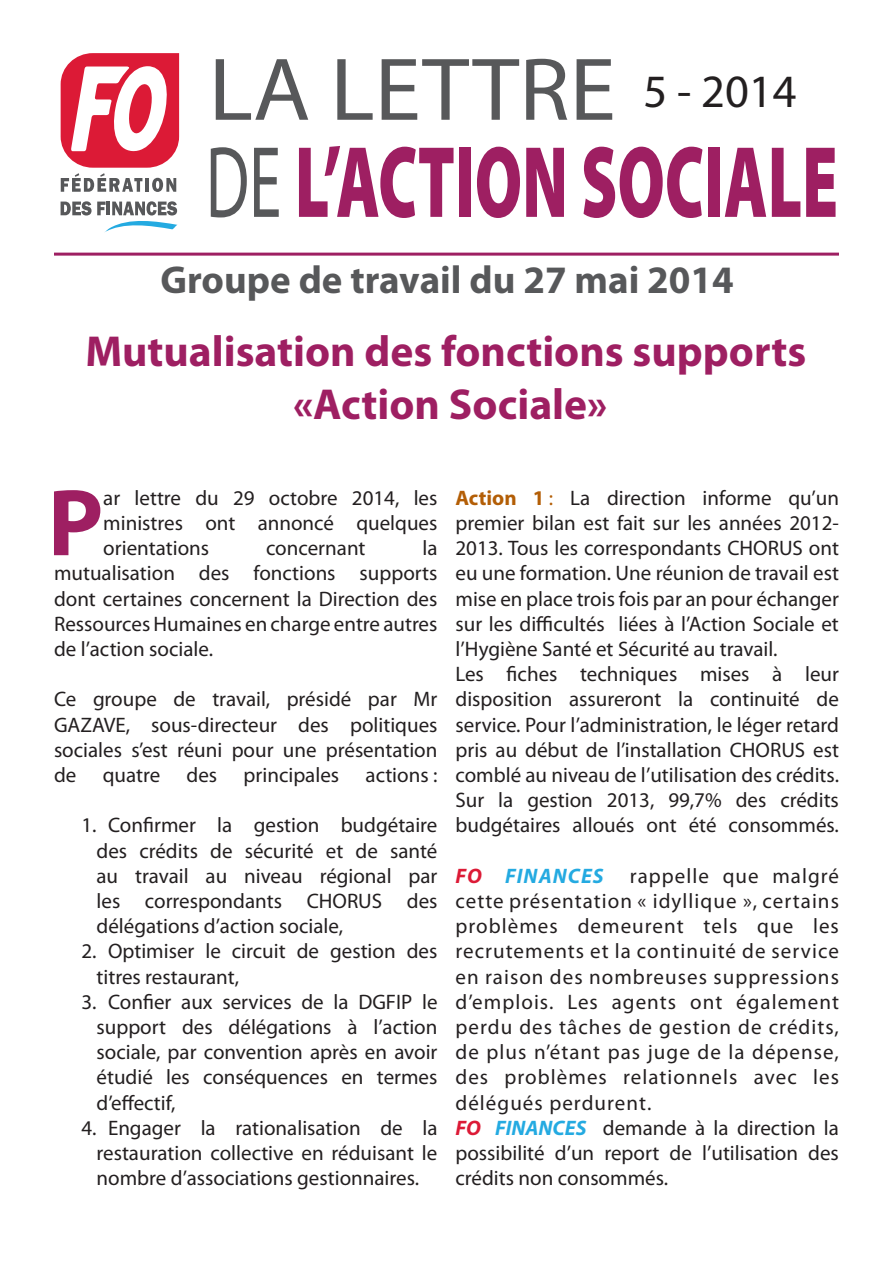
<style>
.page{position:relative;width:893px;height:1263px;background:#fff}
.page>*{position:absolute;margin:0;border:0;box-sizing:border-box;transform-origin:0 0}
.t1{font:700 95.85px "Myriad Pro";color:#9e1f62}
.t2{font:46.5px "Myriad Pro";color:#231f20}
.t3{font:700 43.5px/52.2px "Myriad Pro";color:#9e1f62;text-align:center}
.t4{font:700 39px "Myriad Pro";color:#57585a}
.t5{font:21px/25.2px "Myriad Pro";color:#231f20;text-align:justify}
.s1{font-weight:700;color:#b35e06}
.s2{color:#b35e06}
.s3{font-weight:700;font-style:italic;color:#dc1a36}
.s4{font-weight:700;font-style:italic;color:#24aae1}
</style>
<div class="page">
<svg style="left:216px;top:59px;width:92px;height:61px"></svg>
<svg style="left:337px;top:59px;width:36px;height:61px"></svg>
<svg style="left:382px;top:59px;width:137px;height:61px"></svg>
<svg style="left:526px;top:59px;width:41px;height:61px"></svg>
<svg style="left:577px;top:59px;width:35px;height:61px"></svg>
<svg style="left:211px;top:147px;width:36px;height:70px"></svg>
<svg style="left:254px;top:148px;width:25px;height:69px"></svg>
<svg style="left:299px;top:146px;width:155px;height:72px"></svg>
<div style="left:459px;top:148px;width:12px;height:69px;background:#9e1f62"></div>
<svg style="left:477px;top:147px;width:43px;height:71px"></svg>
<svg style="left:526px;top:148px;width:38px;height:69px"></svg>
<svg style="left:583px;top:147px;width:119px;height:71px"></svg>
<div style="left:708px;top:148px;width:12px;height:69px;background:#9e1f62"></div>
<svg style="left:725px;top:148px;width:41px;height:69px"></svg>
<svg style="left:772px;top:148px;width:28px;height:69px"></svg>
<svg style="left:806px;top:148px;width:29px;height:69px"></svg>
<hr style="left:54px;top:253px;width:785px;height:3px;background:#9e1f62">
<svg style="left:61px;top:53px;width:118px;height:139px"></svg>
<svg style="left:61px;top:201px;width:117px;height:32px"></svg>
<p class="t2" style="left:643px;top:63px;width:155px">5 - 2014</p>
<p class="t4" style="left:160px;top:254px;width:575px">Groupe de travail du 27 mai 2014</p>
<p class="t3" style="left:85px;top:324px;width:722px">Mutualisation des fonctions supports «Action Sociale»</p>
<p class="t1" style="left:48px;top:460px;width:57px">P</p>
<p class="t5" style="left:103px;top:485px;width:336px">ar lettre du 29 octobre 2014, les ministres ont annoncé quelques orientations</p>
<p class="t5" style="left:54px;top:535px;width:385px;text-indent:368px">la mutualisation des fonctions supports dont certaines concernent la Direction des Ressources Humaines en charge entre autres de l’action sociale.</p>
<p class="t5" style="left:54px;top:686px;width:385px">Ce groupe de travail, présidé par Mr GAZAVE, sous-directeur des politiques sociales s’est réuni pour une présentation de</p>
<p class="t5" style="left:266px;top:535px;width:101px">concernant</p>
<p class="t5" style="left:103px;top:762px;width:59px">quatre</p>
<p class="t5" style="left:187px;top:762px;width:32px">des</p>
<p class="t5" style="left:244px;top:762px;width:97px">principales</p>
<p class="t5" style="left:366px;top:762px;width:73px">actions :</p>
<p class="t5" style="left:97px;top:812px;width:342px;text-indent:-15px">1. Confirmer la gestion budgétaire des crédits de sécurité et de santé au travail au niveau régional par les correspondants CHORUS des délégations d’action sociale,</p>
<p class="t5" style="left:97px;top:938px;width:342px;text-indent:-15px">2. Optimiser le circuit de gestion des titres restaurant,</p>
<p class="t5" style="left:97px;top:989px;width:342px;text-indent:-15px">3. Confier aux services de la DGFIP le support des délégations à l’action sociale, par convention après en avoir étudié les conséquences en termes d’effectif,</p>
<p class="t5" style="left:97px;top:1115px;width:342px;text-indent:-15px">4. Engager la rationalisation de la restauration collective en réduisant le nombre d’associations gestionnaires.</p>
<p class="t5" style="left:455px;top:485px;width:385px"><span class="s1">Action 1</span> <span class="s2">:</span> La direction informe qu’un premier bilan est fait sur les années 2012- 2013. Tous les correspondants CHORUS ont eu une formation. Une réunion de travail est mise en place trois fois par an pour échanger sur les difficultés liées à l’Action Sociale et l’Hygiène Santé et Sécurité au travail.</p>
<p class="t5" style="left:455px;top:661px;width:385px">Les fiches techniques mises à leur disposition assureront la continuité de service. Pour l’administration, le léger retard pris au début de l’installation CHORUS est comblé au niveau de l’utilisation des crédits.<br>Sur la gestion 2013, 99,7% des crédits budgétaires alloués ont été consommés.</p>
<p class="t5" style="left:455px;top:863px;width:385px"><span class="s3">FO</span> <span class="s4">FINANCES</span> rappelle que malgré cette présentation « idyllique », certains problèmes demeurent tels que les recrutements et la continuité de service en raison des nombreuses suppressions d’emplois. Les agents ont également perdu des tâches de gestion de crédits, de plus n’étant pas juge de la dépense, des problèmes relationnels avec les délégués perdurent.</p>
<p class="t5" style="left:455px;top:1115px;width:385px"><span class="s3">FO</span> <span class="s4">FINANCES</span> demande à la direction la possibilité d’un report de l’utilisation des crédits non consommés.</p>
</div>
